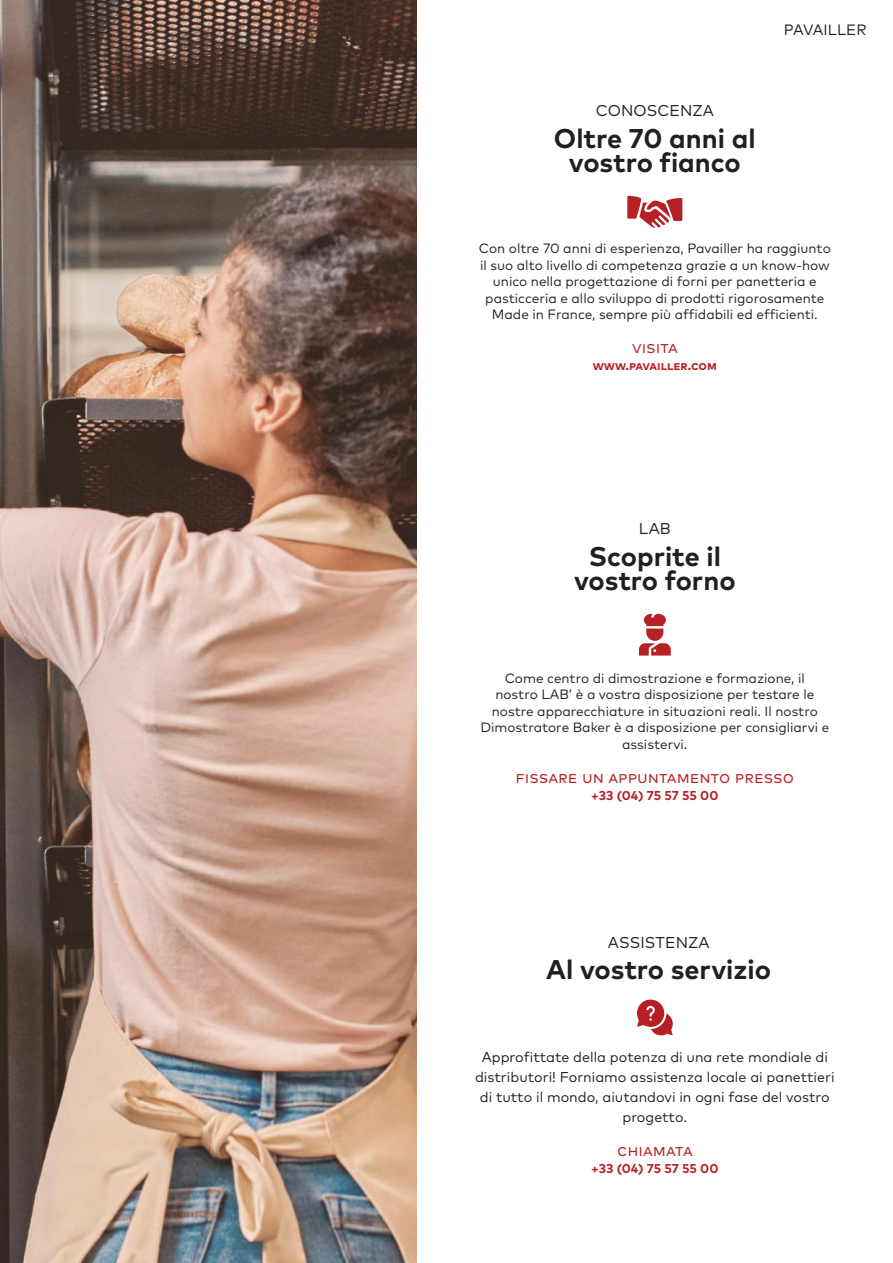
<style>
.page{position:relative;width:893px;height:1263px;background:#fff}
.page>*{position:absolute;margin:0;border:0;box-sizing:border-box;transform-origin:0 0}
.t1{font:700 27px/24.2px "Mark Pro";color:#231f20;text-align:center}
.t2{font:17.1px "Mark Pro";color:#b62024}
.t3{font:15.6px "Mark Pro";letter-spacing:.005em;color:#231f20}
.t4{font:15px "Mark Pro";letter-spacing:.005em;color:#231f20}
.t5{font:14.25px/20px "Mark Pro";color:#231f20;text-align:center}
.t6{font:13.5px/16.5px "Mark Pro";color:#231f20;text-align:center}
.t7{font:700 12.9px "Mark Pro";color:#b62024}
</style>
<div class="page">
<img style="left:0;top:0;width:417px;height:1263px">
<svg style="left:627px;top:196px;width:55px;height:32px"></svg>
<svg style="left:639px;top:614px;width:32px;height:41px"></svg>
<svg style="left:637px;top:999px;width:36px;height:36px"></svg>
<p class="t3" style="left:596px;top:99px;width:120px">CONOSCENZA</p>
<h1 class="t1" style="left:554px;top:124px;width:203px">Oltre 70 anni al vostro fianco</h1>
<p class="t4" style="left:784px;top:19px;width:84px">PAVAILLER</p>
<p class="t6" style="left:479px;top:239px;width:353px">Con oltre 70 anni di esperienza, Pavailler ha raggiunto il suo alto livello di competenza grazie a un know-how unico nella progettazione di forni per panetteria e pasticceria e allo sviluppo di prodotti rigorosamente Made in France, sempre più affidabili ed efficienti.</p>
<p class="t2" style="left:632px;top:334px;width:47px">visita</p>
<p class="t7" style="left:593px;top:356px;width:126px">www.pavailler.com</p>
<p class="t3" style="left:639px;top:517px;width:34px">LAB</p>
<h1 class="t1" style="left:574px;top:542px;width:163px">Scoprite il vostro forno</h1>
<p class="t6" style="left:480px;top:669px;width:350px">Come centro di dimostrazione e formazione, il<br>nostro LAB’ è a vostra disposizione per testare le nostre apparecchiature in situazioni reali. Il nostro Dimostratore Baker è a disposizione per consigliarvi e assistervi.</p>
<p class="t2" style="left:516px;top:764px;width:280px">fissare un appuntamento presso</p>
<p class="t7" style="left:591px;top:786px;width:129px">+33 (04) 75 57 55 00</p>
<p class="t3" style="left:608px;top:930px;width:103px">ASSISTENZA</p>
<h1 class="t1" style="left:546px;top:955px;width:226px">Al vostro servizio</h1>
<p class="t5" style="left:475px;top:1046px;width:361px">Approfittate della potenza di una rete mondiale di distributori! Forniamo assistenza locale ai panettieri di tutto il mondo, aiutandovi in ogni fase del vostro progetto.</p>
<p class="t2" style="left:617px;top:1137px;width:77px">chiamata</p>
<p class="t7" style="left:591px;top:1158px;width:129px">+33 (04) 75 57 55 00</p>
</div>
